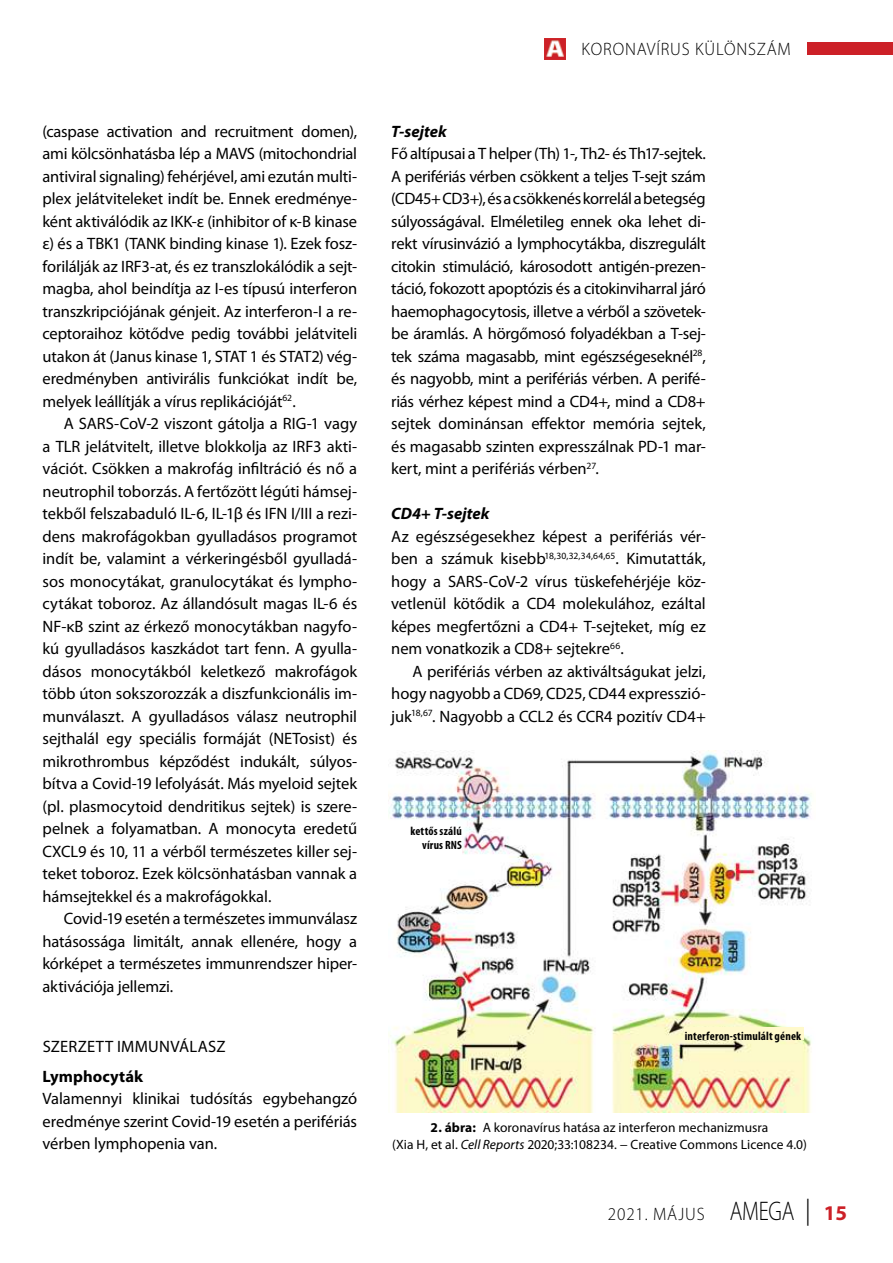
<style>
.page{position:relative;width:893px;height:1263px;background:#fff}
.page>*{position:absolute;margin:0;border:0;box-sizing:border-box;transform-origin:0 0}
.t1{font:300 18px "Myriad Pro";letter-spacing:.05em;color:#000;scale:.95 1}
.t2{font:16.5px/22.5px "Myriad Pro";letter-spacing:-.005em;color:#000;text-align:justify}
.t3{font:italic 700 16.5px "Myriad Pro";color:#000}
.t4{font:700 16.5px "Myriad Pro";letter-spacing:.005em;color:#000}
.t5{font:13.5px/16.5px "Myriad Pro";color:#000;text-align:center}
.t6{font:700 condensed 12px/13.5px "Myriad Pro";letter-spacing:.015em;color:#000;text-align:right}
.s1{font-weight:700}
.s2{font-style:italic}
.s3{font-size:27px}
.s4{font-size:27px;color:#000101}
.s5{font-weight:700;font-size:21px;color:#cc2027}
</style>
<div class="page">
<div style="left:808px;top:43px;width:85px;height:12px;background:#cc2027"></div>
<img style="left:544px;top:38px;width:22px;height:22px">
<img style="left:388px;top:751px;width:424px;height:361px">
<div style="left:385px;top:826px;width:77px;height:33px;background:#fff"></div>
<div style="left:685px;top:1027px;width:119px;height:13px;background:#fff9cb"></div>
<p class="t2" style="left:43px;top:120px;width:316px">(caspase activation and recruitment domen), ami kölcsönhatásba lép a MAVS (mitochondrial antiviral signaling) fehérjével, ami ezután multi&shy;plex jelátviteleket indít be. Ennek eredménye&shy;ként aktiválódik az IKK-ε (inhibitor of κ-B kinase ε) és a TBK1 (TANK binding kinase 1). Ezek fosz&shy;forilálják az IRF3-at, és ez transzlokálódik a sejt&shy;magba, ahol beindítja az I-es típusú interferon transzkripciójának génjeit. Az interferon-I a re&shy;ceptoraihoz kötődve pedig további jelátviteli utakon át (Janus kinase 1, STAT 1 és STAT2) vég&shy;eredményben antivirális funkciókat indít be, melyek leállítják a vírus replikációját<sup>62</sup>.</p>
<p class="t2" style="left:43px;top:412px;width:316px;text-indent:21px">A SARS-CoV-2 viszont gátolja a RIG-1 vagy a TLR jelátvitelt, illetve blokkolja az IRF3 akti&shy;vációt. Csökken a makrofág infiltráció és nő a neutrophil toborzás. A fertőzött légúti hámsej&shy;tekből felszabaduló IL-6, IL-1β és IFN I/III a rezi&shy;dens makrofágokban gyulladásos programot indít be, valamint a vérkeringésből gyulladá&shy;sos monocytákat, granulocytákat és lympho&shy;cytákat toboroz. Az állandósult magas IL-6 és NF-κB szint az érkező monocytákban nagyfo&shy;kú gyulladásos kaszkádot tart fenn. A gyulla&shy;dásos monocytákból keletkező makrofágok több úton sokszorozzák a diszfunkcionális im&shy;munválaszt. A gyulladásos válasz neutrophil sejthalál egy speciális formáját (NETosist) és mikrothrombus képződést indukált, súlyos&shy;bítva a Covid-19 lefolyását. Más myeloid sejtek (pl. plasmocytoid dendritikus sejtek) is szere&shy;pelnek a folyamatban. A monocyta eredetű CXCL9 és 10, 11 a vérből természetes killer sej&shy;teket toboroz. Ezek kölcsönhatásban vannak a hámsejtekkel és a makrofágokkal.</p>
<p class="t2" style="left:43px;top:907px;width:316px;text-indent:21px">Covid-19 esetén a természetes immunválasz hatásossága limitált, annak ellenére, hogy a kórképet a természetes immunrendszer hiper&shy;aktivációja jellemzi.</p>
<p class="t2" style="left:43px;top:1035px;width:10px">SZERZETT</p>
<p class="t2" style="left:117px;top:1035px;width:43px">IMMUNV</p>
<p class="t2" style="left:179px;top:1035px;width:39px">ÁLASZ</p>
<p class="t4" style="left:43px;top:1065px;width:102px">Lymphocyták</p>
<p class="t2" style="left:43px;top:1087px;width:316px">Valamennyi klinikai tudósítás egybehangzó eredménye szerint Covid-19 esetén a perifériás vérben lymphopenia van.</p>
<p class="t1" style="left:581px;top:39px;width:222px">KORONAVÍRUS KÜLÖNSZÁM</p>
<p class="t3" style="left:391px;top:121px;width:57px">T-sejtek</p>
<p class="t2" style="left:391px;top:142px;width:316px">Fő altípusai a T helper (Th) 1-, Th2- és Th17-sejtek.<br>A perifériás vérben csökkent a teljes T-sejt szám (CD45+ CD3+), és a csökkenés korrelál a betegség súlyosságával. Elméletileg ennek oka lehet di&shy;rekt vírusinvázió a lymphocytákba, diszregulált citokin stimuláció, károsodott antigén-prezen&shy;táció, fokozott apoptózis és a citokinviharral járó haemophagocytosis, illetve a vérből a szövetek&shy;be áramlás. A hörgőmosó folyadékban a T-sej&shy;tek száma magasabb, mint egészségeseknél<sup>28</sup>, és nagyobb, mint a perifériás vérben. A perifé&shy;riás vérhez képest mind a CD4+, mind a CD8+ sejtek dominánsan effektor memória sejtek, és magasabb szinten expresszálnak PD-1 mar&shy;kert, mint a perifériás vérben<sup>27</sup>.</p>
<p class="t3" style="left:391px;top:503px;width:100px">CD4+ T-sejtek</p>
<p class="t2" style="left:391px;top:525px;width:316px">Az egészségesekhez képest a perifériás vér&shy;ben a számuk kisebb<sup>18,30,32,34,64,65</sup>. Kimutatták, hogy a SARS-CoV-2 vírus tüskefehérjéje köz&shy;vetlenül kötődik a CD4 molekulához, ezáltal képes megfertőzni a CD4+ T-sejteket, míg ez nem vonatkozik a CD8+ sejtekre<sup>66</sup>.</p>
<p class="t2" style="left:391px;top:660px;width:316px;text-indent:21px">A perifériás vérben az aktiváltságukat jelzi, hogy nagyobb a CD69, CD25, CD44 expresszió&shy;juk<sup>18,67</sup>. N agyobb a CCL2 és CCR4 pozitív CD4+</p>
<p class="t6" style="left:410px;top:824px;width:53px">kettős szálú vírus RNS</p>
<p class="t6" style="left:685px;top:1029px;width:118px">interferon-stimulált gének</p>
<p class="t5" style="left:392px;top:1119px;width:416px"><span class="s1">2. ábra:</span> A koronavírus hatása az interferon mechanizmusra<br>(Xia H, et al. <span class="s2">Cell Reports</span> 2020;33:108234. − Creative Commons Licence 4.0)</p>
<p class="t1" style="left:608px;top:1204px;width:253px">2021. MÁJUS <span class="s3">AMEGA</span> <span class="s4">|</span> <span class="s5">15</span></p>
</div>
